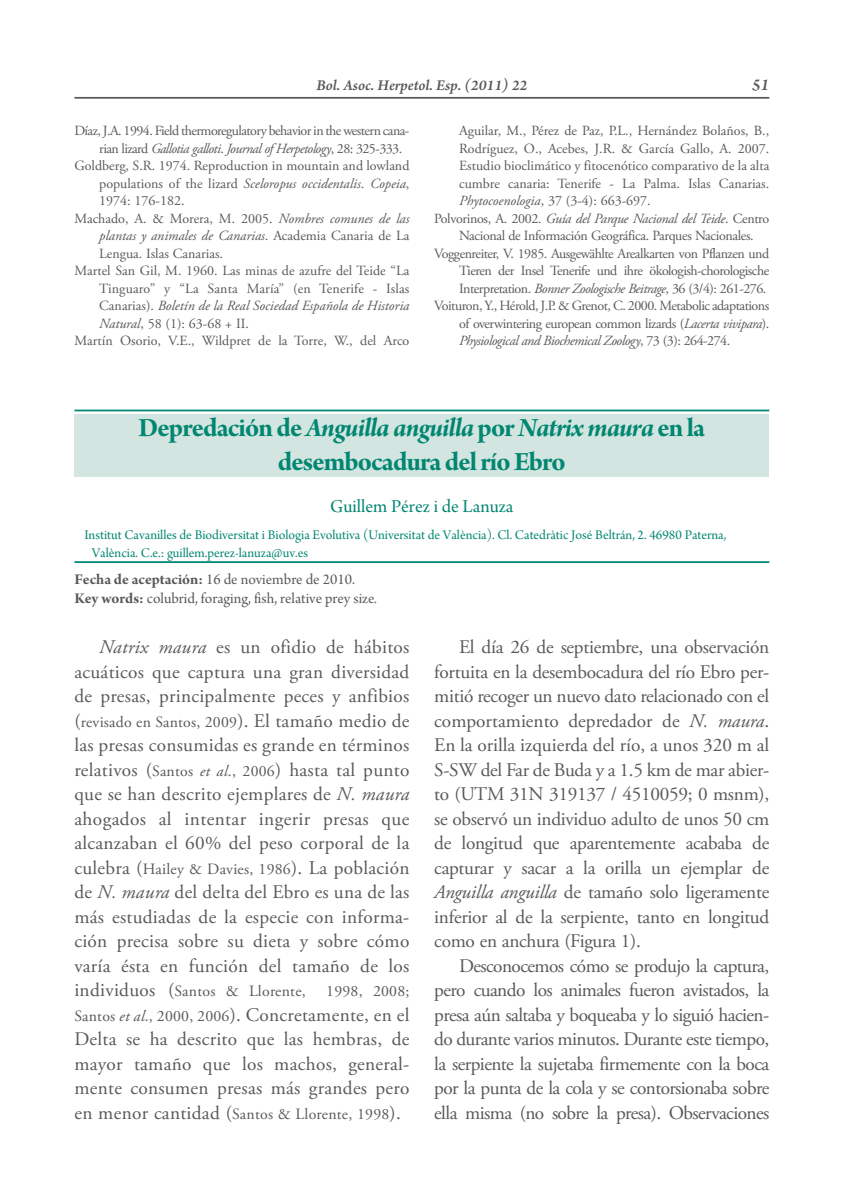
<style>
.page{position:relative;width:844px;height:1190px;background:#fff}
.page>*{position:absolute;margin:0;border:0;box-sizing:border-box;transform-origin:0 0}
.t1{font:28px "Arno Pro Bold Italic Subhead";letter-spacing:-.03em;color:#008671}
.t2{font:28px "Arno Pro Bold Subhead";letter-spacing:-.03em;color:#008671}
.t3{font:19.25px/24.5px "Adobe Garamond Pro";letter-spacing:.015em;color:#58595b;text-align:justify}
.t4{font:19.25px "Arno Pro Subhead";color:#008671}
.t5{font:italic 600 17.5px "Arno Pro";color:#58595b}
.t6{font:15.75px "Adobe Garamond Pro";letter-spacing:.015em;color:#58595b}
.t7{font:15.75px/18.9px "Arno Pro Subhead";color:#58595b}
.t8{font:italic 600 15.75px "Arno Pro";color:#58595b}
.t9{font:14px "Adobe Garamond Pro";letter-spacing:-.01em;color:#58595b}
.t10{font:14px "Adobe Garamond Pro";letter-spacing:-.035em;color:#58595b}
.t11{font:14px/17.5px "Arno Pro Subhead";color:#008671}
.t12{font:italic 14px "Adobe Garamond Pro";color:#58595b}
.t13{font:italic 14px "Adobe Garamond Pro";letter-spacing:-.02em;color:#58595b}
.t14{font:14px "Adobe Garamond Pro";letter-spacing:-.04em;color:#58595b}
.t15{font:italic 14px "Adobe Garamond Pro";letter-spacing:-.04em;color:#58595b}
.t16{font:14px "Adobe Garamond Pro";letter-spacing:.01em;color:#58595b}
.s1{font-style:normal}
.s2{font-style:italic}
.s3{font-family:"Arno Pro Bold Subhead"}
.s4{font-family:"Arno Pro Italic Subhead"}
.s5{font-size:19.25px}
.s6{font-size:15.75px}
.s7{font-style:italic;font-size:15.75px}
</style>
<div class="page">
<hr style="left:74px;top:97px;width:695px;height:2px;background:#58595b">
<div style="left:74px;top:414px;width:695px;height:62px;background:#d2e5e0"></div>
<hr style="left:74px;top:561px;width:695px;height:2px;background:#008671">
<hr style="left:74px;top:410px;width:695px;height:1px;background:#008671">
<p class="t8" style="left:316px;top:76px;width:212px">Bol. Asoc. Herpetol. Esp. (2011) 22</p>
<p class="t5" style="left:751px;top:74px;width:19px">51</p>
<p class="t14" style="left:74px;top:125px;width:336px">Díaz, J.A. 1994. Field thermoregulatory behavior in the western cana-</p>
<p class="t15" style="left:99px;top:142px;width:304px"><span class="s1">rian lizard</span> Gallotia galloti<span class="s1">.</span> Journal of Herpetology<span class="s1">, 28: 325-333.</span></p>
<p class="t9" style="left:74px;top:160px;width:336px">Goldberg, S.R. 1974. Reproduction in mountain and lowland</p>
<p class="t12" style="left:99px;top:177px;width:312px"><span class="s1">populations of the lizard</span> Sceloropus occidentalis<span class="s1">.</span> Copeia<span class="s1">,</span></p>
<p class="t9" style="left:99px;top:195px;width:87px">1974: 176-182.</p>
<p class="t9" style="left:74px;top:213px;width:336px">Machado, A. &amp; Morera, M. 2005. <span class="s2">Nombres comunes de las</span></p>
<p class="t12" style="left:99px;top:230px;width:312px">plantas y animales de Canarias<span class="s1">. Academia Canaria de La</span></p>
<p class="t9" style="left:99px;top:248px;width:125px">Lengua. Islas Canarias.</p>
<p class="t9" style="left:74px;top:265px;width:336px">Martel San Gil, M. 1960. Las minas de azufre del Teide “La</p>
<p class="t16" style="left:99px;top:283px;width:312px">Tinguaro” y “La Santa María” (en Tenerife - Islas</p>
<p class="t12" style="left:99px;top:300px;width:312px"><span class="s1">Canarias).</span> Boletín de la Real Sociedad Española de Historia</p>
<p class="t9" style="left:99px;top:318px;width:151px"><span class="s2">Natural</span>, 58 (1): 63-68 + II.</p>
<p class="t9" style="left:74px;top:335px;width:336px">Martín Osorio, V.E., Wildpret de la Torre, W., del Arco</p>
<p class="t9" style="left:459px;top:125px;width:312px">Aguilar, M., Pérez de Paz, P.L., Hernández Bolaños, B.,</p>
<p class="t9" style="left:459px;top:143px;width:312px">Rodríguez, O., Acebes, J.R. &amp; García Gallo, A. 2007.</p>
<p class="t9" style="left:459px;top:160px;width:312px">Estudio bioclimático y fitocenótico comparativo de la alta</p>
<p class="t9" style="left:459px;top:178px;width:312px">cumbre canaria: Tenerife - La Palma. Islas Canarias.</p>
<p class="t9" style="left:459px;top:195px;width:193px"><span class="s2">Phytocoenologia</span>, 37 (3-4): 663-697.</p>
<p class="t13" style="left:434px;top:212px;width:336px"><span class="s1">Polvorinos, A. 2002.</span> Guía del Parque Nacional del Teide<span class="s1">. Centro</span></p>
<p class="t9" style="left:459px;top:230px;width:296px">Nacional de Información Geográfica. Parques Nacionales.</p>
<p class="t10" style="left:434px;top:248px;width:336px">Voggenreiter, V. 1985. Ausgewählte Arealkarten von Pflanzen und</p>
<p class="t10" style="left:459px;top:265px;width:312px">Tieren der Insel Tenerife und ihre ökologish-chorologische</p>
<p class="t10" style="left:459px;top:283px;width:309px">Interpretation. <span class="s2">Bonner Zoologische Beitrage</span>, 36 (3/4): 261-276.</p>
<p class="t10" style="left:434px;top:300px;width:336px">Voituron, Y., Hérold, J.P. &amp; Grenot, C. 2000. Metabolic adaptations</p>
<p class="t10" style="left:459px;top:318px;width:312px">of overwintering european common lizards (<span class="s2">Lacerta vivipara</span>).</p>
<p class="t13" style="left:459px;top:335px;width:273px">Physiological and Biochemical Zoology<span class="s1">, 73 (3): 264-274.</span></p>
<h1 class="t1" style="left:138px;top:410px;width:568px"><span class="s3">Depredación de</span> Anguilla anguilla<span class="s3">por</span> Natrix maura <span class="s3">en la</span></h1>
<h1 class="t2" style="left:278px;top:444px;width:289px">desembocadura del río Ebro</h1>
<p class="t4" style="left:330px;top:499px;width:185px">Guillem Pérez i de Lanuza</p>
<p class="t11" style="left:92px;top:527px;width:636px;text-indent:-7px">Institut Cavanilles de Biodiversitat i Biologia Evolutiva (Universitat de València). Cl. Catedràtic José Beltrán, 2. 46980 Paterna,<br>València. C.e.: guillem.perez-lanuza@uv.es</p>
<p class="t7" style="left:74px;top:571px;width:304px"><span class="s3">Fecha de aceptación:</span> 16 de noviembre de 2010.<br><span class="s3">Key words:</span> colubrid, foraging, fish, relative prey size<span class="s4">.</span></p>
<p class="t3" style="left:74px;top:636px;width:336px;text-indent:25px"><span class="s2">Natrix maura</span> es un ofidio de hábitos acuáticos que captura una gran diversidad de presas, principalmente peces y anfibios</p>
<p class="t6" style="left:74px;top:715px;width:336px"><span class="s5">(</span>revisado en Santos, 2009<span class="s5">). El tamaño medio de</span></p>
<p class="t3" style="left:74px;top:734px;width:336px">las presas consumidas es grande en términos relativos (<span class="s6">Santos</span> <span class="s7">et al</span><span class="s6">., 2006</span>) hasta tal punto que se han descrito ejemplares de <span class="s2">N. maura </span>ahogados al intentar ingerir presas que alcanzaban el 60% del peso corporal de la culebra (<span class="s6">Hailey &amp; Davies, 1986</span>). La población de <span class="s2">N. maura</span> del delta del Ebro es una de las más estudiadas de la especie con informa&shy;ción precisa sobre su dieta y sobre cómo varía ésta en función del tamaño de los</p>
<p class="t6" style="left:74px;top:985px;width:233px"><span class="s5">individuos (</span>Santos &amp; Llorente,</p>
<p class="t6" style="left:326px;top:985px;width:85px">1998, 2008;</p>
<p class="t3" style="left:74px;top:1004px;width:336px"><span class="s6">Santos</span> <span class="s7">et al</span><span class="s6">., 2000, 2006</span>). Concretamente, en el Delta se ha descrito que las hembras, de mayor tamaño que los machos, general&shy;mente consumen presas más grandes pero</p>
<p class="t6" style="left:74px;top:1107px;width:328px"><span class="s5">en menor cantidad (</span>Santos &amp; Llorente, 1998<span class="s5">).</span></p>
<p class="t3" style="left:434px;top:636px;width:336px;text-indent:25px">El día 26 de septiembre, una observación fortuita en la desembocadura del río Ebro per&shy;mitió recoger un nuevo dato relacionado con el comportamiento depredador de <span class="s2">N. maura</span>.<br>En la orilla izquierda del río, a unos 320 m al S-SW del Far de Buda y a 1.5 km de mar abier&shy;to (UTM 31N 319137 / 4510059; 0 msnm), se observó un individuo adulto de unos 50 cm de longitud que aparentemente acababa de capturar y sacar a la orilla un ejemplar de <span class="s2">Anguilla anguilla</span> de tamaño solo ligeramente inferior al de la serpiente, tanto en longitud como en anchura (Figura 1).</p>
<p class="t3" style="left:434px;top:955px;width:336px;text-indent:25px">Desconocemos cómo se produjo la captura, pero cuando los animales fueron avistados, la presa aún saltaba y boqueaba y lo siguió hacien&shy;do durante varios minutos. Durante este tiempo, la serpiente la sujetaba firmemente con la boca por la punta de la cola y se contorsionaba sobre ella misma (no sobre la presa). Observaciones</p>
</div>
